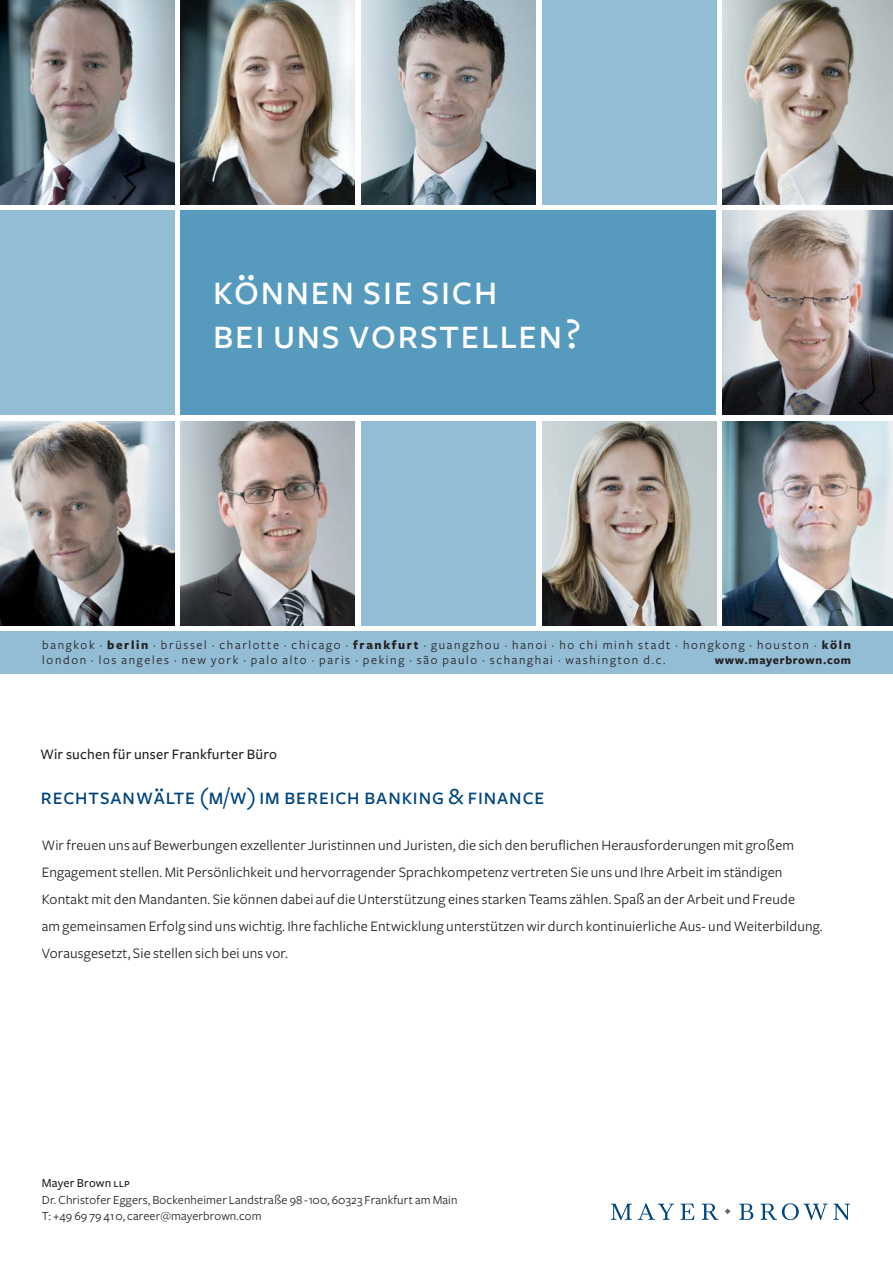
<style>
.page{position:relative;width:893px;height:1263px;background:#fff}
.page>*{position:absolute;margin:0;border:0;box-sizing:border-box;transform-origin:0 0}
.t1{font:45px/43.5px "Freight Sans Medium SC";letter-spacing:.01em;color:#fff}
.t2{font:24px "Freight Sans Medium SC";letter-spacing:.01em;color:#00447c}
.t3{font:15px/27px "Freight Sans";letter-spacing:.01em;color:#231f20}
.t4{font:500 15px "Freight Sans";letter-spacing:.01em;color:#231f20}
.t5{font:12.75px/15px "Freight Sans";letter-spacing:.13em;color:#231f20}
.t6{font:12.75px/16.5px "Freight Sans";letter-spacing:.01em;color:#231f20}
.t7{font:700 12px "Freight Sans";letter-spacing:.055em;color:#231f20}
.s1{font-weight:700}
.s2{color:#00467f}
.s3{font-family:"The Sans";font-weight:300}
.s4{font-weight:500}
.s5{font-family:"Freight Sans Medium SC"}
</style>
<div class="page">
<svg style="left:611px;top:1203px;width:239px;height:17px"></svg>
<div style="left:181px;top:211px;width:535px;height:204px;background:#569bbe"></div>
<img style="left:0;top:0;width:174px;height:204px">
<img style="left:181px;top:0;width:174px;height:204px">
<img style="left:361px;top:0;width:175px;height:204px">
<div style="left:542px;top:0;width:174px;height:204px;background:#93bcd5"></div>
<img style="left:723px;top:0;width:169px;height:204px">
<div style="left:0;top:211px;width:174px;height:204px;background:#93bcd5"></div>
<img style="left:723px;top:211px;width:169px;height:204px">
<img style="left:0;top:421px;width:174px;height:204px">
<img style="left:181px;top:421px;width:174px;height:204px">
<div style="left:361px;top:421px;width:175px;height:204px;background:#93bcd5"></div>
<img style="left:542px;top:421px;width:174px;height:204px">
<img style="left:723px;top:421px;width:169px;height:204px">
<div style="left:0;top:632px;width:892px;height:42px;background:#93bcd5"></div>
<h1 class="t1" style="left:212px;top:267px;width:370px">können sie sich<br>bei uns vorstellen?</h1>
<p class="t5" style="left:42px;top:638px;width:810px">bangkok · <span class="s1">berlin</span> · brüssel · charlotte · chicago · <span class="s1">frankfurt</span> · guangzhou · hanoi · ho chi minh stadt · hongkong · houston · <span class="s1">köln </span>london · los angeles · new york · palo alto · paris · peking · são paulo · schanghai · washington d.c.</p>
<p class="t7" style="left:715px;top:653px;width:138px">www.mayerbrown.com</p>
<p class="t4" style="left:40px;top:745px;width:238px">Wir suchen für unser Frankfurter Büro</p>
<h2 class="t2" style="left:40px;top:781px;width:506px">rechtsanwälte (m/w) im bereich <span class="s2">banking &amp; finance</span></h2>
<p class="t3" style="left:42px;top:833px;width:782px">Wir freuen uns auf Bewerbungen exzellenter Juristinnen und Juristen, die sich den beruflichen Herausforderungen mit gro<span class="s3">ß</span>em Engagement stellen. Mit Persönlichkeit und hervorragender Sprachkompetenz vertreten Sie uns und Ihre Arbeit im ständigen Kontakt mit den Mandanten. Sie können dabei auf die Unterstützung eines starken Teams zählen. Spa<span class="s3">ß</span> an der Arbeit und Freude<br>am gemeinsamen Erfolg sind uns wichtig. Ihre fachliche Entwicklung unterstützen wir durch kontinuierliche Aus- und Weiterbildung.<br>Vorausgesetzt, Sie stellen sich bei uns vor.</p>
<p class="t6" style="left:42px;top:1176px;width:417px"><span class="s4">Mayer Brown</span> <span class="s5">llp<br></span>Dr. Christofer Eggers, Bockenheimer Landstra<span class="s3">ß</span>e 98 -100, 60323 Frankfurt am Main<br>T: +49 69 79 410, career@mayerbrown.com</p>
</div>
